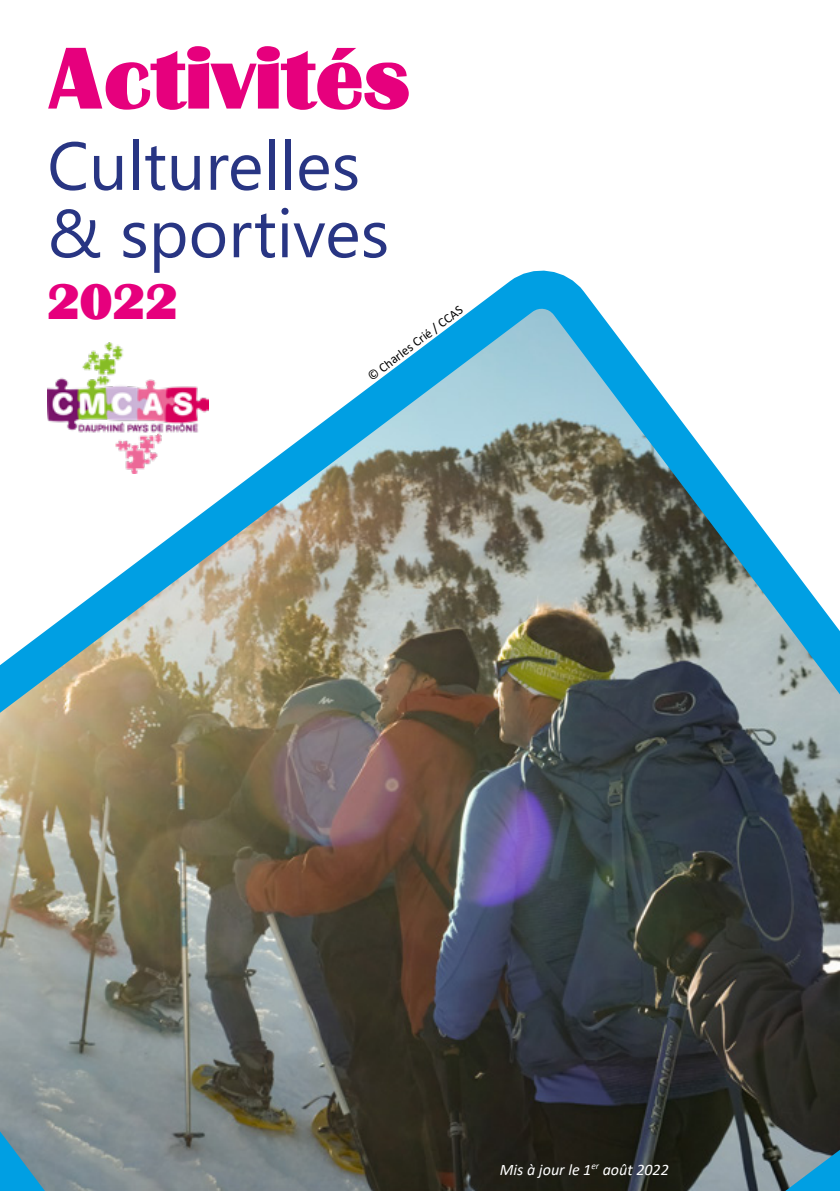
<style>
.page{position:relative;width:840px;height:1191px;background:#fff}
.page>*{position:absolute;margin:0;border:0;box-sizing:border-box;transform-origin:0 0}
.t1{font:84.4px "Bastion";color:#e6007d}
.t2{font:67.6px "Segoe UI Emoji";color:#283583}
.t3{font:48px "Bastion";color:#e6007d}
.t4{font:italic 16px "Calibri";color:#fff}
.t5{font:13px "Calibri";color:#000}
</style>
<div class="page">
<img style="left:0;top:270px;width:839px;height:921px">
<svg style="left:154px;top:270px;width:31px;height:3px"></svg>
<h1 class="t1" style="left:47px;top:28px;width:364px">Activités</h1>
<h2 class="t2" style="left:89px;top:125px;width:272px">◆●▼◆ ●● ▲</h2>
<h2 class="t2" style="left:120px;top:192px;width:270px">▲□▼❖▲</h2>
<h3 class="t3" style="left:47px;top:274px;width:132px">2022</h3>
<p class="t5" style="left:364px;top:370px;width:116px;rotate:-37deg">© Charles Crié / CCAS</p>
<p class="t4" style="left:499px;top:1158px;width:170px">Mis à jour le 1<sup>er</sup> août 2022</p>
</div>
